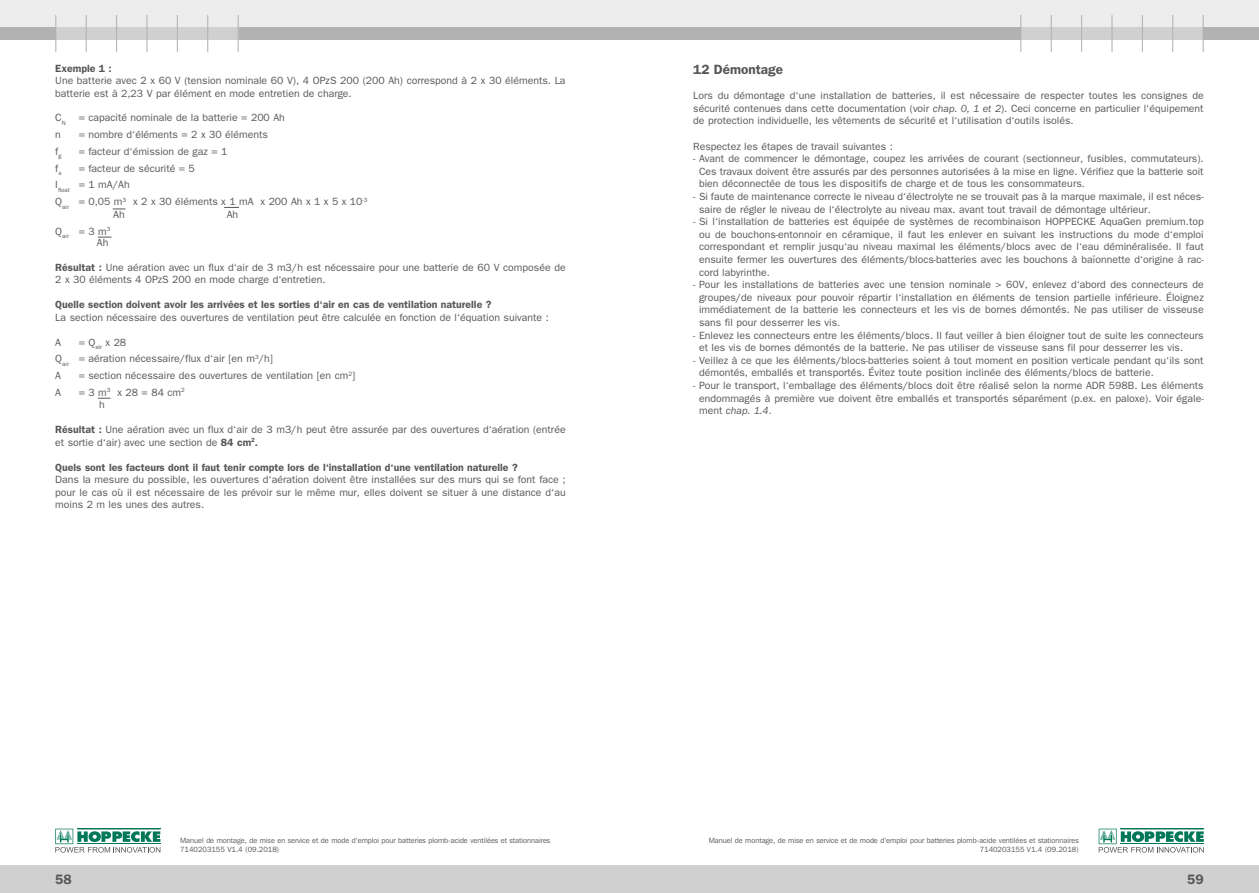
<style>
.page{position:relative;width:1259px;height:893px;background:#fff}
.page>*{position:absolute;margin:0;border:0;box-sizing:border-box;transform-origin:0 0}
.t1{font:600 13.5px "Franklin Gothic LT";color:#575756}
.t2{font:600 13.5px "Franklin Gothic IT Cby BT";color:#575756}
.t3{font:10.5px/12.6px "Franklin Gothic LT";color:#575756}
.t4{font:600 10.5px "Franklin Gothic LT";color:#575756}
.t5{font:7.5px/9px "Franklin Gothic IT Cby BT";color:#575756}
.s1{font-weight:600}
.s2{font-style:italic}
</style>
<div class="page">
<div style="left:0;top:0;width:646px;height:28px;background:#ededed"></div>
<div style="left:629px;top:0;width:630px;height:28px;background:#ededed"></div>
<div style="left:1021px;top:28px;width:182px;height:12px;background:#d0d0d0"></div>
<div style="left:238px;top:28px;width:783px;height:12px;background:#b3b2b2"></div>
<div style="left:1203px;top:28px;width:56px;height:12px;background:#b3b2b2"></div>
<div style="left:56px;top:28px;width:182px;height:12px;background:#d0d0d0"></div>
<hr style="left:207px;top:15px;width:1px;height:37px;background:#b3b2b2">
<hr style="left:238px;top:15px;width:1px;height:37px;background:#b3b2b2">
<hr style="left:55px;top:15px;width:1px;height:37px;background:#b3b2b2">
<hr style="left:86px;top:15px;width:1px;height:37px;background:#b3b2b2">
<hr style="left:116px;top:15px;width:1px;height:37px;background:#b3b2b2">
<hr style="left:146px;top:15px;width:1px;height:37px;background:#b3b2b2">
<hr style="left:177px;top:15px;width:1px;height:37px;background:#b3b2b2">
<hr style="left:1172px;top:15px;width:1px;height:37px;background:#b3b2b2">
<hr style="left:1202px;top:15px;width:1px;height:37px;background:#b3b2b2">
<hr style="left:1020px;top:15px;width:1px;height:37px;background:#b3b2b2">
<hr style="left:1050px;top:15px;width:1px;height:37px;background:#b3b2b2">
<hr style="left:1081px;top:15px;width:1px;height:37px;background:#b3b2b2">
<hr style="left:1111px;top:15px;width:1px;height:37px;background:#b3b2b2">
<hr style="left:1141px;top:15px;width:2px;height:37px;background:#b3b2b2">
<div style="left:0;top:28px;width:56px;height:12px;background:#b3b2b2"></div>
<div style="left:0;top:865px;width:1259px;height:28px;background:#d0d0d0"></div>
<svg style="left:55px;top:829px;width:105px;height:24px"></svg>
<svg style="left:1098px;top:829px;width:105px;height:24px"></svg>
<svg style="left:224px;top:207px;width:15px;height:1px"></svg>
<svg style="left:113px;top:209px;width:12px;height:1px"></svg>
<svg style="left:98px;top:237px;width:13px;height:1px"></svg>
<svg style="left:98px;top:398px;width:13px;height:1px"></svg>
<p class="t4" style="left:55px;top:62px;width:58px">Exemple 1 :</p>
<p class="t3" style="left:55px;top:74px;width:512px">Une batterie avec 2 x 60 V (tension nominale 60 V), 4 OPzS 200 (200 Ah) correspond à 2 x 30 éléments. La batterie est à 2,23 V par élément en mode entretien de charge.</p>
<p class="t3" style="left:55px;top:110px;width:231px;line-height:16.6px">C<sub>N</sub> = capacité nominale de la batterie = 200 Ah n</p>
<p class="t3" style="left:79px;top:128px;width:191px">= nombre d‘éléments = 2 x 30 éléments</p>
<p class="t3" style="left:55px;top:145px;width:8px">f<sub>g</sub></p>
<p class="t3" style="left:79px;top:145px;width:150px">= facteur d‘émission de gaz = 1</p>
<p class="t3" style="left:55px;top:162px;width:8px">f<sub>s</sub></p>
<p class="t3" style="left:55px;top:160px;width:314px;line-height:16.8px;text-indent:23px">= facteur de sécurité = 5<br>I<sub>float</sub> = 1 mA/Ah<br>Q<sub>air</sub> = 0,05 m<sup>3</sup> x 2 x 30 éléments x 1 mA x 200 Ah x 1 x 5 x 10<sup>-3</sup></p>
<p class="t3" style="left:113px;top:208px;width:13px">Ah</p>
<p class="t3" style="left:227px;top:208px;width:13px">Ah</p>
<p class="t3" style="left:55px;top:226px;width:57px;line-height:11.2px;text-align:right">Q<sub>air</sub> = 3 m<sup>3<br></sup>Ah</p>
<p class="t3" style="left:55px;top:261px;width:512px"><span class="s1">Résultat :</span> Une aération avec un flux d‘air de 3 m3/h est nécessaire pour une batterie de 60 V composée de<br>2 x 30 éléments 4 OPzS 200 en mode charge d‘entretien.</p>
<p class="t4" style="left:55px;top:299px;width:438px">Quelle section doivent avoir les arrivées et les sorties d‘air en cas de ventilation naturelle ?</p>
<p class="t3" style="left:55px;top:311px;width:495px">La section nécessaire des ouvertures de ventilation peut être calculée en fonction de l‘équation suivante :</p>
<p class="t3" style="left:55px;top:336px;width:7px">A</p>
<p class="t3" style="left:55px;top:334px;width:219px;line-height:16.6px;text-indent:23px">= Q<sub>air</sub> x 28<br>Q<sub>air</sub> = aération nécessaire/flux d‘air [en m<sup>3</sup>/h]<br>A</p>
<p class="t3" style="left:79px;top:369px;width:278px">= section nécessaire des ouvertures de ventilation [en cm<sup>2</sup>]</p>
<p class="t3" style="left:55px;top:386px;width:7px">A</p>
<p class="t3" style="left:99px;top:386px;width:87px;text-indent:-21px">= 3 m<sup>3</sup> x 28 = 84 cm<sup>2 </sup>h</p>
<p class="t3" style="left:55px;top:424px;width:512px"><span class="s1">Résultat :</span> Une aération avec un flux d‘air de 3 m3/h peut être assurée par des ouvertures d‘aération (entrée et sortie d‘air) avec une section de <span class="s1">84 cm</span><sup>2</sup><span class="s1">.</span></p>
<p class="t4" style="left:55px;top:461px;width:464px">Quels sont les facteurs dont il faut tenir compte lors de l‘installation d‘une ventilation naturelle ?</p>
<p class="t3" style="left:55px;top:473px;width:512px;text-align:justify">Dans la mesure du possible, les ouvertures d‘aération doivent être installées sur des murs qui se font face ; pour le cas où il est nécessaire de les prévoir sur le même mur, elles doivent se situer à une distance d‘au moins 2 m les unes des autres.</p>
<p class="t1" style="left:693px;top:61px;width:91px">12 Démontage</p>
<p class="t3" style="left:693px;top:89px;width:512px;text-align:justify">Lors du démontage d‘une installation de batteries, il est nécessaire de respecter toutes les consignes de sécurité contenues dans cette documentation (voir <span class="s2">chap. 0, 1 et 2</span>). Ceci concerne en particulier l‘équipement de protection individuelle, les vêtements de sécurité et l‘utilisation d‘outils isolés.</p>
<p class="t3" style="left:693px;top:140px;width:201px">Respectez les étapes de travail suivantes :</p>
<p class="t3" style="left:699px;top:152px;width:506px;text-align:justify;text-indent:-6px">- Avant de commencer le démontage, coupez les arrivées de courant (sectionneur, fusibles, commutateurs).<br>Ces travaux doivent être assurés par des personnes autorisées à la mise en ligne. Vérifiez que la batterie soit bien déconnectée de tous les dispositifs de charge et de tous les consommateurs.</p>
<p class="t3" style="left:699px;top:190px;width:506px;text-indent:-6px">- Si faute de maintenance correcte le niveau d‘électrolyte ne se trouvait pas à la marque maximale, il est néces&shy;saire de régler le niveau de l‘électrolyte au niveau max. avant tout travail de démontage ultérieur.</p>
<p class="t3" style="left:699px;top:215px;width:506px;text-align:justify;text-indent:-6px">- Si l‘installation de batteries est équipée de systèmes de recombinaison HOPPECKE AquaGen premium.top ou de bouchons-entonnoir en céramique, il faut les enlever en suivant les instructions du mode d‘emploi correspondant et remplir jusqu‘au niveau maximal les éléments/blocs avec de l‘eau déminéralisée. Il faut ensuite fermer les ouvertures des éléments/blocs-batteries avec les bouchons à baïonnette d‘origine à rac&shy;cord labyrinthe.</p>
<p class="t3" style="left:699px;top:278px;width:506px;text-align:justify;text-indent:-6px">- Pour les installations de batteries avec une tension nominale &gt; 60V, enlevez d‘abord des connecteurs de groupes/de niveaux pour pouvoir répartir l‘installation en éléments de tension partielle inférieure. Éloignez immédiatement de la batterie les connecteurs et les vis de bornes démontés. Ne pas utiliser de visseuse sans fil pour desserrer les vis.</p>
<p class="t3" style="left:699px;top:329px;width:506px;text-indent:-6px">- Enlevez les connecteurs entre les éléments/blocs. Il faut veiller à bien éloigner tout de suite les connecteurs et les vis de bornes démontés de la batterie. Ne pas utiliser de visseuse sans fil pour desserrer les vis.</p>
<p class="t3" style="left:699px;top:354px;width:506px;text-indent:-6px">- Veillez à ce que les éléments/blocs-batteries soient à tout moment en position verticale pendant qu‘ils sont démontés, emballés et transportés. Évitez toute position inclinée des éléments/blocs de batterie.</p>
<p class="t3" style="left:699px;top:379px;width:506px;text-align:justify;text-indent:-6px">- Pour le transport, l‘emballage des éléments/blocs doit être réalisé selon la norme ADR 598B. Les éléments endommagés à première vue doivent être emballés et transportés séparément (p.ex. en paloxe). Voir égale&shy;ment <span class="s2">chap. 1.4</span>.</p>
<p class="t5" style="left:180px;top:836px;width:372px">Manuel de montage, de mise en service et de mode d‘emploi pour batteries plomb-acide ventilées et stationnaires<br>7140203155 V1.4 (09.2018)</p>
<p class="t5" style="left:708px;top:836px;width:372px;text-align:right">Manuel de montage, de mise en service et de mode d‘emploi pour batteries plomb-acide ventilées et stationnaires<br>7140203155 V1.4 (09.2018)</p>
<p class="t2" style="left:55px;top:871px;width:18px">58</p>
<p class="t2" style="left:1187px;top:871px;width:18px">59</p>
</div>
